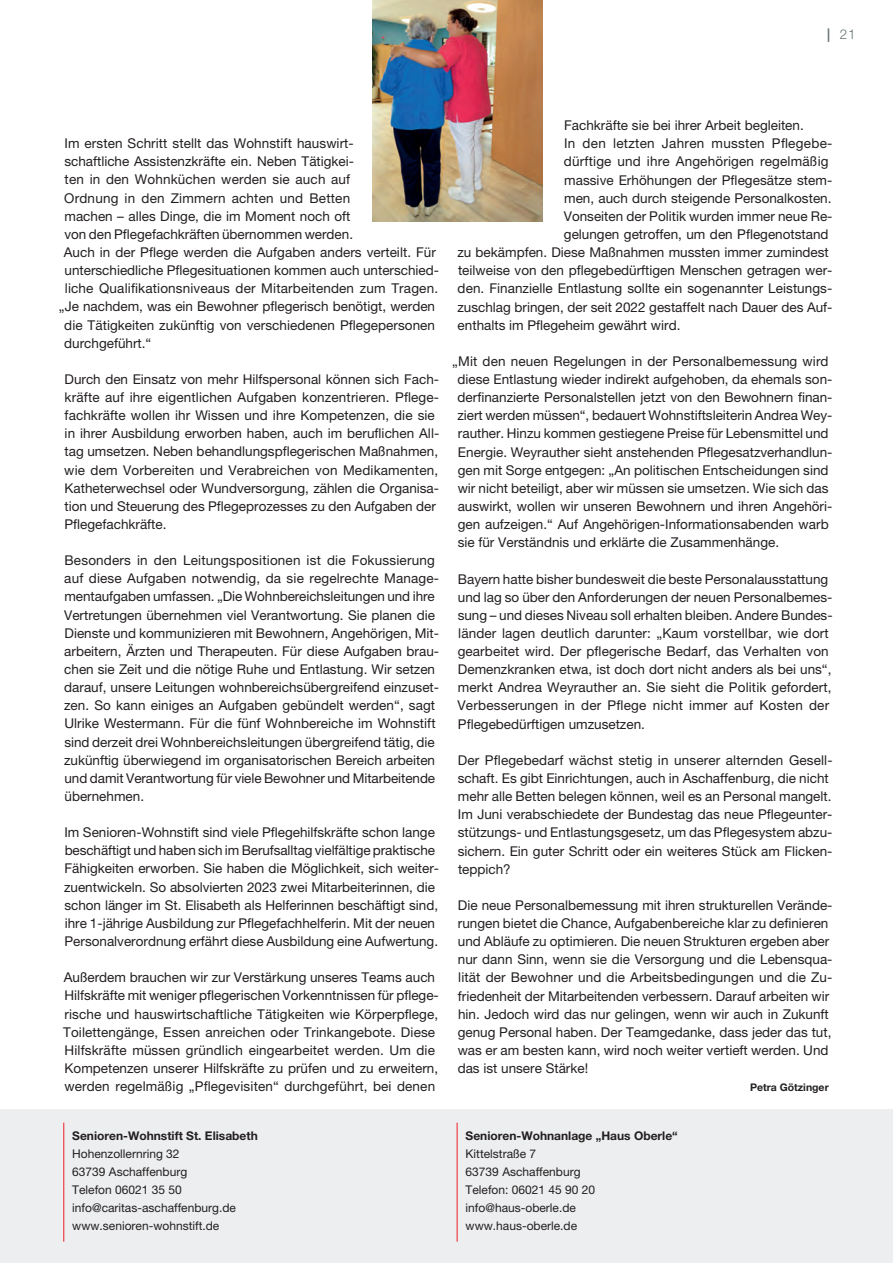
<style>
.page{position:relative;width:893px;height:1263px;background:#fff}
.page>*{position:absolute;margin:0;border:0;box-sizing:border-box;transform-origin:0 0}
.t1{font:13.5px/18.1px "Helvetica Neue LT Pro";color:#231f20}
.t2{font:13.5px "Helvetica Neue LT Pro";letter-spacing:.02em;color:#231f20}
.t3{font:300 13.5px "Helvetica Neue LT Pro";color:#697374}
.t4{font:12px/18px "Helvetica Neue LT Pro";color:#231f20}
.t5{font:700 12px "Helvetica Neue LT Pro";color:#231f20}
.t6{font:700 10.5px "Helvetica Neue LT Pro";color:#231f20}
.s1{font-weight:700}
</style>
<div class="page">
<img style="left:372px;top:0;width:170px;height:221px">
<div style="left:0;top:1109px;width:893px;height:154px;background:#eceeef"></div>
<hr style="left:63px;top:1123px;width:1px;height:119px;background:#ee1d23">
<hr style="left:457px;top:1123px;width:1px;height:119px;background:#ee1d23">
<p class="t3" style="left:827px;top:26px;width:30px"><span class="s1">|</span> 21</p>
<p class="t1" style="left:64px;top:134px;width:291px">Im ersten Schritt stellt das Wohnstift hauswirt-</p>
<p class="t1" style="left:64px;top:152px;width:291px">schaftliche Assistenzkräfte ein. Neben Tätigkei-</p>
<p class="t1" style="left:65px;top:170px;width:287px">ten in den Wohnküchen werden sie auch auf</p>
<p class="t1" style="left:64px;top:188px;width:287px">Ordnung in den Zimmern achten und Betten</p>
<p class="t1" style="left:65px;top:207px;width:287px">machen – alles Dinge, die im Moment noch oft</p>
<p class="t1" style="left:64px;top:225px;width:290px">von den Pflegefachkräften übernommen werden.</p>
<p class="t1" style="left:64px;top:243px;width:374px">Auch in der Pflege werden die Aufgaben anders verteilt. Für</p>
<p class="t1" style="left:65px;top:261px;width:376px">unterschiedliche Pflegesituationen kommen auch unterschied-</p>
<p class="t1" style="left:65px;top:279px;width:375px">liche Qualifikationsniveaus der Mitarbeitenden zum Tragen.</p>
<p class="t1" style="left:59px;top:297px;width:378px">„Je nachdem, was ein Bewohner pflegerisch benötigt, werden</p>
<p class="t1" style="left:64px;top:315px;width:372px">die Tätigkeiten zukünftig von verschiedenen Pflegepersonen</p>
<p class="t1" style="left:64px;top:334px;width:89px">durchgeführt.“</p>
<p class="t1" style="left:64px;top:370px;width:376px">Durch den Einsatz von mehr Hilfspersonal können sich Fach&shy;kräfte auf ihre eigentlichen Aufgaben konzentrieren. Pflege&shy;fachkräfte wollen ihr Wissen und ihre Kompetenzen, die sie in ihrer Ausbildung erworben haben, auch im beruflichen All&shy;tag umsetzen. Neben behandlungspflegerischen Maßnahmen, wie dem Vorbereiten und Verabreichen von Medikamenten, Katheterwechsel oder Wundversorgung, zählen die Organisa&shy;tion und Steuerung des Pflegeprozesses zu den Aufgaben der Pflegefachkräfte.</p>
<p class="t1" style="left:64px;top:551px;width:377px">Besonders in den Leitungspositionen ist die Fokussierung auf diese Aufgaben notwendig, da sie regelrechte Manage&shy;mentaufgaben umfassen. „Die Wohnbereichsleitungen und ihre Vertretungen übernehmen viel Verantwortung. Sie planen die Dienste und kommunizieren mit Bewohnern, Angehörigen, Mit&shy;arbeitern, Ärzten und Therapeuten. Für diese Aufgaben brau&shy;chen sie Zeit und die nötige Ruhe und Entlastung. Wir setzen darauf, unsere Leitungen wohnbereichsübergreifend einzuset&shy;zen. So kann einiges an Aufgaben gebündelt werden“, sagt Ulrike Westermann. Für die fünf Wohnbereiche im Wohnstift sind derzeit drei Wohnbereichsleitungen übergreifend tätig, die zukünftig überwiegend im organisatorischen Bereich arbeiten und damit Verantwortung für viele Bewohner und Mitarbeitende übernehmen.</p>
<p class="t1" style="left:64px;top:823px;width:377px">Im Senioren-Wohnstift sind viele Pflegehilfskräfte schon lange beschäftigt und haben sich im Berufsalltag vielfältige praktische Fähigkeiten erworben. Sie haben die Möglichkeit, sich weiter&shy;zuentwickeln. So absolvierten 2023 zwei Mitarbeiterinnen, die schon länger im St. Elisabeth als Helferinnen beschäftigt sind, ihre 1-jährige Ausbildung zur Pflegefachhelferin. Mit der neuen Personalverordnung erfährt diese Ausbildung eine Aufwertung.</p>
<p class="t1" style="left:63px;top:968px;width:376px">Außerdem brauchen wir zur Verstärkung unseres Teams auch Hilfskräfte mit weniger pflegerischen Vorkenntnissen für pflege&shy;rische und hauswirtschaftliche Tätigkeiten wie Körperpflege, Toilettengänge, Essen anreichen oder Trinkangebote. Diese Hilfskräfte müssen gründlich eingearbeitet werden. Um die Kompetenzen unserer Hilfskräfte zu prüfen und zu erweitern, werden regelmäßig „Pflegevisiten“ durchgeführt, bei denen</p>
<p class="t1" style="left:564px;top:116px;width:241px">Fachkräfte sie bei ihrer Arbeit begleiten.</p>
<p class="t2" style="left:564px;top:135px;width:270px">In den letzten Jahren mussten Pflegebe-</p>
<p class="t1" style="left:564px;top:152px;width:266px">dürftige und ihre Angehörigen regelmäßig</p>
<p class="t1" style="left:564px;top:171px;width:270px">massive Erhöhungen der Pflegesätze stem-</p>
<p class="t1" style="left:564px;top:189px;width:269px">men, auch durch steigende Personalkosten.</p>
<p class="t1" style="left:564px;top:207px;width:270px">Vonseiten der Politik wurden immer neue Re-</p>
<p class="t1" style="left:564px;top:225px;width:266px">gelungen getroffen, um den Pflegenotstand</p>
<p class="t1" style="left:457px;top:243px;width:373px">zu bekämpfen. Diese Maßnahmen mussten immer zumindest</p>
<p class="t1" style="left:458px;top:261px;width:376px">teilweise von den pflegebedürftigen Menschen getragen wer-</p>
<p class="t1" style="left:458px;top:279px;width:376px">den. Finanzielle Entlastung sollte ein sogenannter Leistungs-</p>
<p class="t1" style="left:457px;top:297px;width:377px">zuschlag bringen, der seit 2022 gestaffelt nach Dauer des Auf-</p>
<p class="t1" style="left:458px;top:316px;width:224px">enthalts im Pflegeheim gewährt wird.</p>
<p class="t1" style="left:457px;top:352px;width:377px;text-indent:-5px">„Mit den neuen Regelungen in der Personalbemessung wird diese Entlastung wieder indirekt aufgehoben, da ehemals son&shy;derfinanzierte Personalstellen jetzt von den Bewohnern finan&shy;ziert werden müssen“, bedauert Wohnstiftsleiterin Andrea Wey&shy;rauther. Hinzu kommen gestiegene Preise für Lebensmittel und Energie. Weyrauther sieht anstehenden Pflegesatzverhandlun&shy;gen mit Sorge entgegen: „An politischen Entscheidungen sind wir nicht beteiligt, aber wir müssen sie umsetzen. Wie sich das auswirkt, wollen wir unseren Bewohnern und ihren Angehöri&shy;gen aufzeigen.“ Auf Angehörigen-Informationsabenden warb sie für Verständnis und erklärte die Zusammenhänge.</p>
<p class="t1" style="left:457px;top:569px;width:376px">Bayern hatte bisher bundesweit die beste Personalausstattung und lag so über den Anforderungen der neuen Personalbemes&shy;sung – und dieses Niveau soll erhalten bleiben. Andere Bundes&shy;länder lagen deutlich darunter: „Kaum vorstellbar, wie dort gearbeitet wird. Der pflegerische Bedarf, das Verhalten von Demenzkranken etwa, ist doch dort nicht anders als bei uns“, merkt Andrea Weyrauther an. Sie sieht die Politik gefordert, Verbesserungen in der Pflege nicht immer auf Kosten der Pflegebedürftigen umzusetzen.</p>
<p class="t1" style="left:458px;top:751px;width:376px">Der Pflegebedarf wächst stetig in unserer alternden Gesell&shy;schaft. Es gibt Einrichtungen, auch in Aschaffenburg, die nicht mehr alle Betten belegen können, weil es an Personal mangelt.<br>Im Juni verabschiedete der Bundestag das neue Pflegeunter&shy;stützungs- und Entlastungsgesetz, um das Pflegesystem abzu&shy;sichern. Ein guter Schritt oder ein weiteres Stück am Flicken&shy;teppich?</p>
<p class="t1" style="left:458px;top:896px;width:376px">Die neue Personalbemessung mit ihren strukturellen Verände&shy;rungen bietet die Chance, Aufgabenbereiche klar zu definieren und Abläufe zu optimieren. Die neuen Strukturen ergeben aber nur dann Sinn, wenn sie die Versorgung und die Lebensqua&shy;lität der Bewohner und die Arbeitsbedingungen und die Zu&shy;friedenheit der Mitarbeitenden verbessern. Darauf arbeiten wir hin. Jedoch wird das nur gelingen, wenn wir auch in Zukunft genug Personal haben. Der Teamgedanke, dass jeder das tut, was er am besten kann, wird noch weiter vertieft werden. Und das ist unsere Stärke!</p>
<p class="t6" style="left:750px;top:1081px;width:80px">Petra Götzinger</p>
<p class="t5" style="left:72px;top:1128px;width:187px">Senioren-Wohnstift St. Elisabeth</p>
<p class="t4" style="left:72px;top:1144px;width:165px">Hohenzollernring 32<br>63739 Aschaffenburg<br>Telefon 06021 35 50 info@caritas-aschaffenburg.de www.senioren-wohnstift.de</p>
<p class="t5" style="left:466px;top:1128px;width:214px">Senioren-Wohnanlage „Haus Oberle“</p>
<p class="t4" style="left:466px;top:1144px;width:131px">Kittelstraße 7<br>63739 Aschaffenburg<br>Telefon: 06021 45 90 20 info@haus-oberle.de www.haus-oberle.de</p>
</div>
